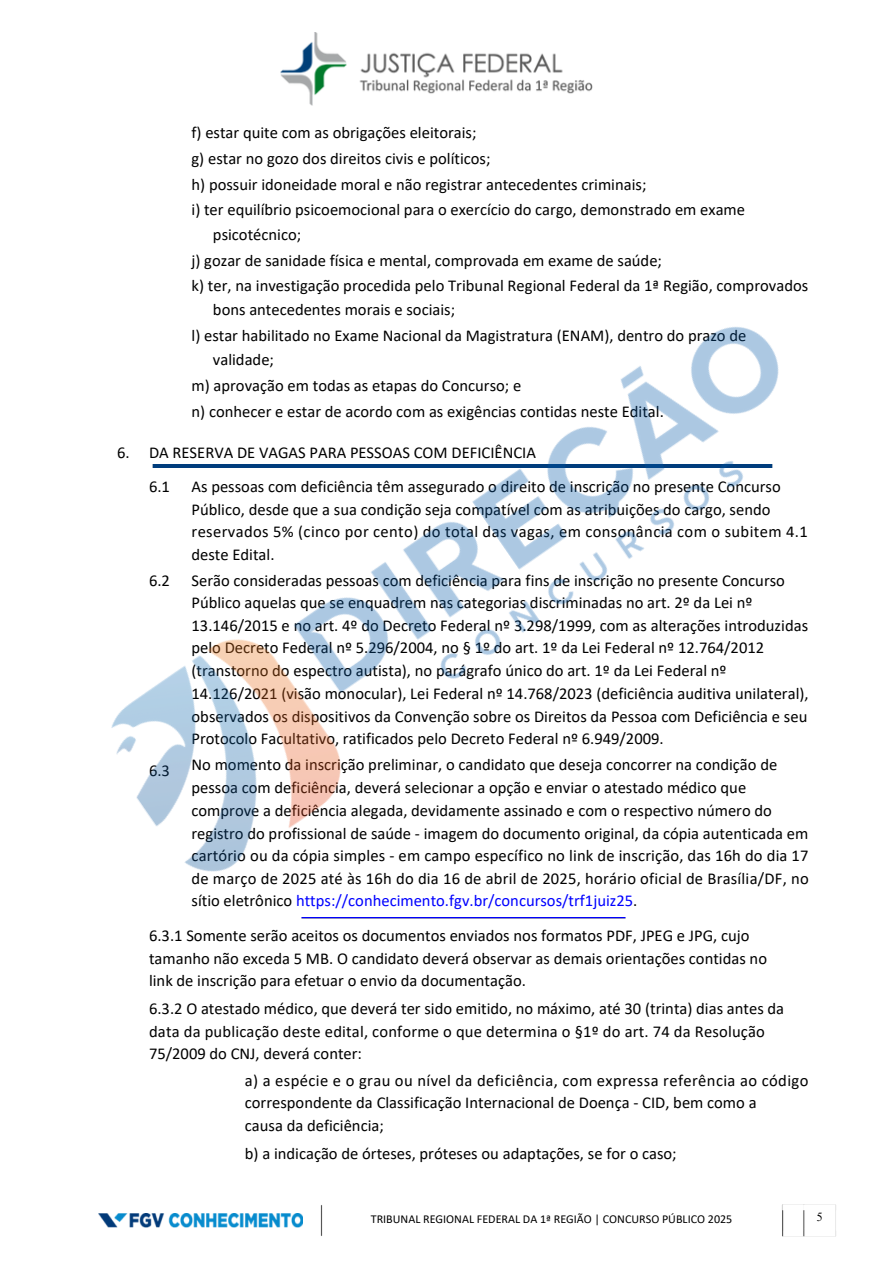
<style>
.page{position:relative;width:894px;height:1264px;background:#fff}
.page>*{position:absolute;margin:0;border:0;box-sizing:border-box;transform-origin:0 0}
.t1{font:16.5px/22.6px "Calibri";color:#000}
.t2{font:12px "Calibri";color:#000}
.t3{font:12px "Times NRMT Pro";color:#000}
.s1{color:#00f}
</style>
<div class="page">
<img style="left:320px;top:1205px;width:3px;height:31px">
<img style="left:782px;top:1204px;width:54px;height:33px">
<img style="left:280px;top:32px;width:313px;height:73px">
<img style="left:98px;top:1213px;width:204px;height:14px">
<img style="left:111px;top:327px;width:668px;height:592px">
<p class="t1" style="left:117px;top:442px;width:14px">6.</p>
<h2 class="t1" style="left:191px;top:121px;width:555px;line-height:25.8px">f) estar quite com as obrigações eleitorais;<br>g) estar no gozo dos direitos civis e políticos;<br>h) possuir idoneidade moral e não registrar antecedentes criminais;<br>i) ter equilíbrio psicoemocional para o exercício do cargo, demonstrado em exame</h2>
<h2 class="t1" style="left:213px;top:224px;width:90px">psicotécnico;</h2>
<h2 class="t1" style="left:191px;top:249px;width:618px;line-height:24.8px">j) gozar de sanidade física e mental, comprovada em exame de saúde;<br>k) ter, na investigação procedida pelo Tribunal Regional Federal da 1ª Região, comprovados</h2>
<h2 class="t1" style="left:213px;top:300px;width:243px">bons antecedentes morais e sociais;</h2>
<h2 class="t1" style="left:191px;top:326px;width:556px">l) estar habilitado no Exame Nacional da Magistratura (ENAM), dentro do prazo de</h2>
<h2 class="t1" style="left:213px;top:349px;width:63px">validade;</h2>
<h2 class="t1" style="left:191px;top:374px;width:473px;line-height:25.8px">m) aprovação em todas as etapas do Concurso; e<br>n) conhecer e estar de acordo com as exigências contidas neste Edital.</h2>
<h1 class="t1" style="left:149px;top:442px;width:388px">DA RESERVA DE VAGAS PARA PESSOAS COM DEFICIÊNCIA</h1>
<p class="t1" style="left:149px;top:477px;width:22px">6.1</p>
<h2 class="t1" style="left:191px;top:477px;width:617px">As pessoas com deficiência têm assegurado o direito de inscrição no presente Concurso Público, desde que a sua condição seja compatível com as atribuições do cargo, sendo reservados 5% (cinco por cento) do total das vagas, em consonância com o subitem 4.1 deste Edital.</h2>
<h2 class="t1" style="left:191px;top:570px;width:618px">Serão consideradas pessoas com deficiência para fins de inscrição no presente Concurso Público aquelas que se enquadrem nas categorias discriminadas no art. 2º da Lei nº 13.146/2015 e no art. 4º do Decreto Federal nº 3.298/1999, com as alterações introduzidas pelo Decreto Federal nº 5.296/2004, no § 1º do art. 1º da Lei Federal nº 12.764/2012 (transtorno do espectro autista), no parágrafo único do art. 1º da Lei Federal nº 14.126/2021 (visão monocular), Lei Federal nº 14.768/2023 (deficiência auditiva unilateral), observados os dispositivos da Convenção sobre os Direitos da Pessoa com Deficiência e seu Protocolo Facultativo, ratificados pelo Decreto Federal nº 6.949/2009.</h2>
<h2 class="t1" style="left:191px;top:754px;width:618px">No momento da inscrição preliminar, o candidato que deseja concorrer na condição de pessoa com deficiência, deverá selecionar a opção e enviar o atestado médico que comprove a deficiência alegada, devidamente assinado e com o respectivo número do registro do profissional de saúde - imagem do documento original, da cópia autenticada em cartório ou da cópia simples - em campo específico no link de inscrição, das 16h do dia 17 de março de 2025 até às 16h do dia 16 de abril de 2025, horário oficial de Brasília/DF, no sítio eletrônico <span class="s1">https://conhecimento.fgv.br/concursos/trf1juiz25</span>.</h2>
<h2 class="t1" style="left:149px;top:571px;width:22px">6.2</h2>
<h2 class="t1" style="left:149px;top:760px;width:22px">6.3</h2>
<h2 class="t1" style="left:149px;top:925px;width:619px">6.3.1 Somente serão aceitos os documentos enviados nos formatos PDF, JPEG e JPG, cujo tamanho não exceda 5 MB. O candidato deverá observar as demais orientações contidas no link de inscrição para efetuar o envio da documentação.</h2>
<p class="t1" style="left:149px;top:998px;width:636px">6.3.2 O atestado médico, que deverá ter sido emitido, no máximo, até 30 (trinta) dias antes da data da publicação deste edital, conforme o que determina o §1º do art. 74 da Resolução<br>75/2009 do CNJ, deverá conter:</p>
<h2 class="t1" style="left:245px;top:1070px;width:565px">a) a espécie e o grau ou nível da deficiência, com expressa referência ao código correspondente da Classificação Internacional de Doença - CID, bem como a<br>causa da deficiência;</h2>
<h2 class="t1" style="left:245px;top:1143px;width:433px">b) a indicação de órteses, próteses ou adaptações, se for o caso;</h2>
<p class="t2" style="left:371px;top:1214px;width:363px">TRIBUNAL REGIONAL FEDERAL DA 1ª REGIÃO | CONCURSO PÚBLICO 2025</p>
<h2 class="t3" style="left:816px;top:1212px;width:8px">5</h2>
</div>
